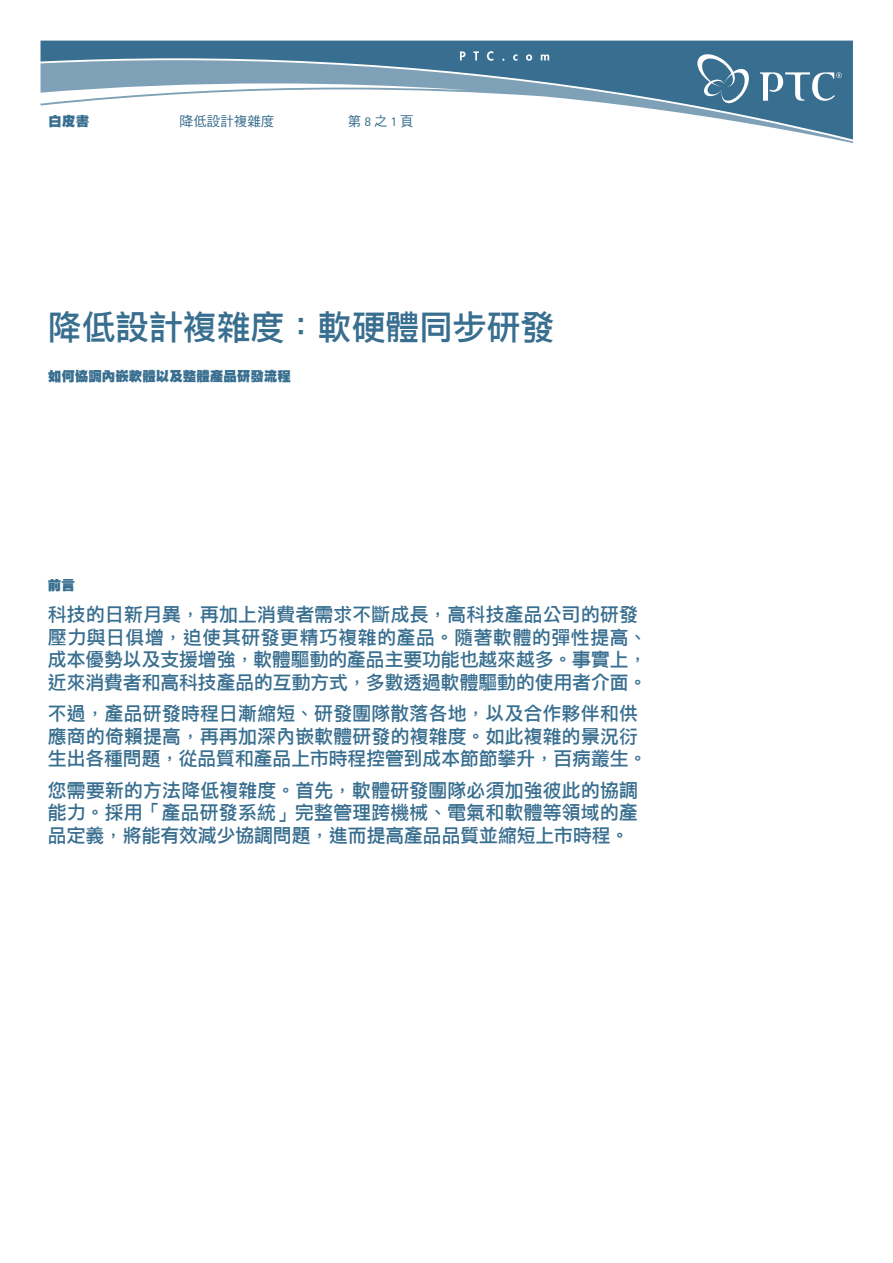
<style>
.page{position:relative;width:893px;height:1263px;background:#fff}
.page>*{position:absolute;margin:0;border:0;box-sizing:border-box;transform-origin:0 0}
.t1{font:33.75px "DFPG Li Hei Md MP BF";color:#386e8f}
.t2{font:18.75px/22.5px "DFPG Li Hei Md MP BF";letter-spacing:.015em;color:#386e8f}
.t3{font:13.5px "DFPG Hei UB MP BF";color:#386e8f}
.t4{font:13.5px "DFPG Hei Md MP BF";color:#386e8f}
.s1{font-family:"Rotis Sans Serif"}
</style>
<div class="page">
<svg style="left:41px;top:41px;width:812px;height:99px"></svg>
<svg style="left:697px;top:54px;width:54px;height:49px;background:#5f8aa4"></svg>
<svg style="left:460px;top:51px;width:5px;height:10px"></svg>
<svg style="left:473px;top:51px;width:6px;height:10px"></svg>
<svg style="left:487px;top:51px;width:6px;height:10px"></svg>
<svg style="left:513px;top:54px;width:4px;height:7px"></svg>
<svg style="left:526px;top:54px;width:6px;height:7px"></svg>
<svg style="left:541px;top:54px;width:8px;height:7px"></svg>
<svg style="left:760px;top:72px;width:82px;height:29px"></svg>
<p class="t3" style="left:48px;top:114px;width:43px">白皮書</p>
<p class="t4" style="left:180px;top:114px;width:96px">降低設計複雜度</p>
<p class="t4" style="left:348px;top:114px;width:67px">第 <span class="s1">8</span> 之 <span class="s1">1</span> 頁</p>
<h1 class="t1" style="left:48px;top:310px;width:508px">降低設計複雜度：軟硬體同步研發</h1>
<p class="t3" style="left:48px;top:369px;width:244px">如何協調內嵌軟體以及整體產品研發流程</p>
<p class="t3" style="left:48px;top:579px;width:28px">前言</p>
<p class="t2" style="left:48px;top:603px;width:601px">科技的日新月異，再加上消費者需求不斷成長，高科技產品公司的研發壓力與日俱增，迫使其研發更精巧複雜的產品。隨著軟體的彈性提高、成本優勢以及支援增強，軟體驅動的產品主要功能也越來越多。事實上，近來消費者和高科技產品的互動方式，多數透過軟體驅動的使用者介面。</p>
<p class="t2" style="left:48px;top:702px;width:601px">不過，產品研發時程日漸縮短、研發團隊散落各地，以及合作夥伴和供應商的倚賴提高，再再加深內嵌軟體研發的複雜度。如此複雜的景況衍生出各種問題，從品質和產品上市時程控管到成本節節攀升，百病叢生。</p>
<p class="t2" style="left:48px;top:779px;width:591px;text-align:justify">您需要新的方法降低複雜度。首先，軟體研發團隊必須加強彼此的協調能力。採用「產品研發系統」完整管理跨機械、電氣和軟體等領域的產品定義，將能有效減少協調問題，進而提高產品品質並縮短上市時程。</p>
</div>
